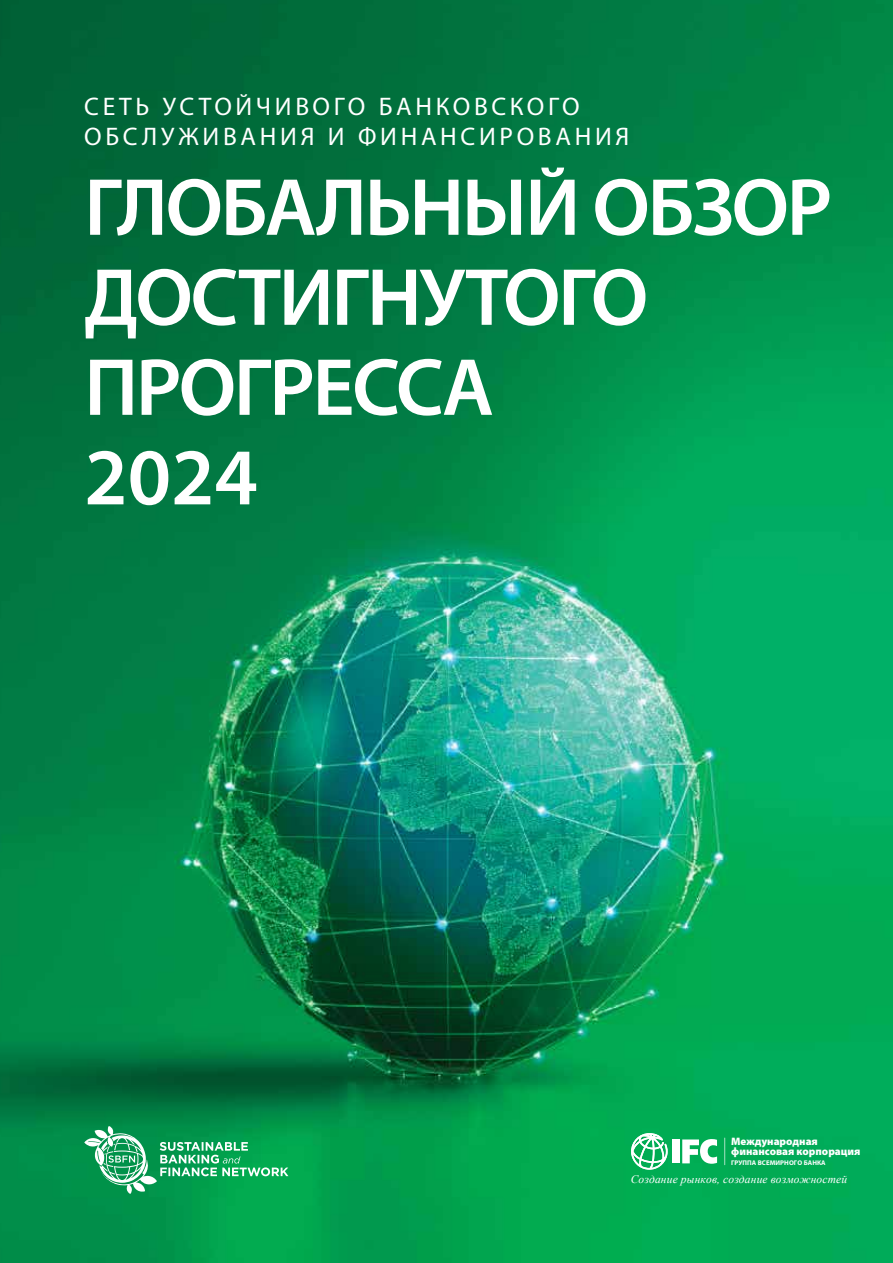
<style>
.page{position:relative;width:893px;height:1263px;background:#fff}
.page>*{position:absolute;margin:0;border:0;box-sizing:border-box;transform-origin:0 0}
.t1{font:600 81.75px/90px "Myriad Pro";letter-spacing:-.03em;color:#fff}
.t2{font:600 81px "Myriad Pro";color:#fff}
.t3{font:25.5px/30.6px "Myriad Pro";letter-spacing:.145em;color:#fff}
.t4{font:italic 11.55px "Times New Roman";letter-spacing:.01em;color:#fff}
.t5{font:900 10.8px/10.2px "Myriad Pro";color:#fff}
.t6{font:700 6.75px "Myriad Pro";letter-spacing:.01em;color:#fff}
</style>
<div class="page">
<img style="left:0;top:0;width:893px;height:1263px">
<svg style="left:84px;top:1126px;width:204px;height:68px;background:#2eac6c"></svg>
<div style="left:672px;top:1139px;width:8px;height:24px;background:#fff"></div>
<svg style="left:682px;top:1139px;width:35px;height:25px"></svg>
<svg style="left:724px;top:1138px;width:1px;height:27px"></svg>
<svg style="left:631px;top:1133px;width:37px;height:36px"></svg>
<p class="t3" style="left:84px;top:90px;width:547px">СЕТЬ УСТОЙЧИВОГО БАНКОВСКОГО<br>ОБСЛУЖИВАНИЯ И ФИНАНСИРОВАНИЯ</p>
<h1 class="t1" style="left:84px;top:160px;width:749px">ГЛОБАЛЬНЫЙ ОБЗОР<br>ДОСТИГНУТОГО<br>ПРОГРЕССА</h1>
<h2 class="t2" style="left:84px;top:426px;width:175px">2024</h2>
<p class="t5" style="left:731px;top:1136px;width:131px">Meждународная финансовая корпорация</p>
<p class="t6" style="left:731px;top:1158px;width:96px">ГРУППА ВСЕМИРНОГО БАНКА</p>
<p class="t4" style="left:631px;top:1171px;width:218px">Создание рынков, cоздание возможностей</p>
</div>
